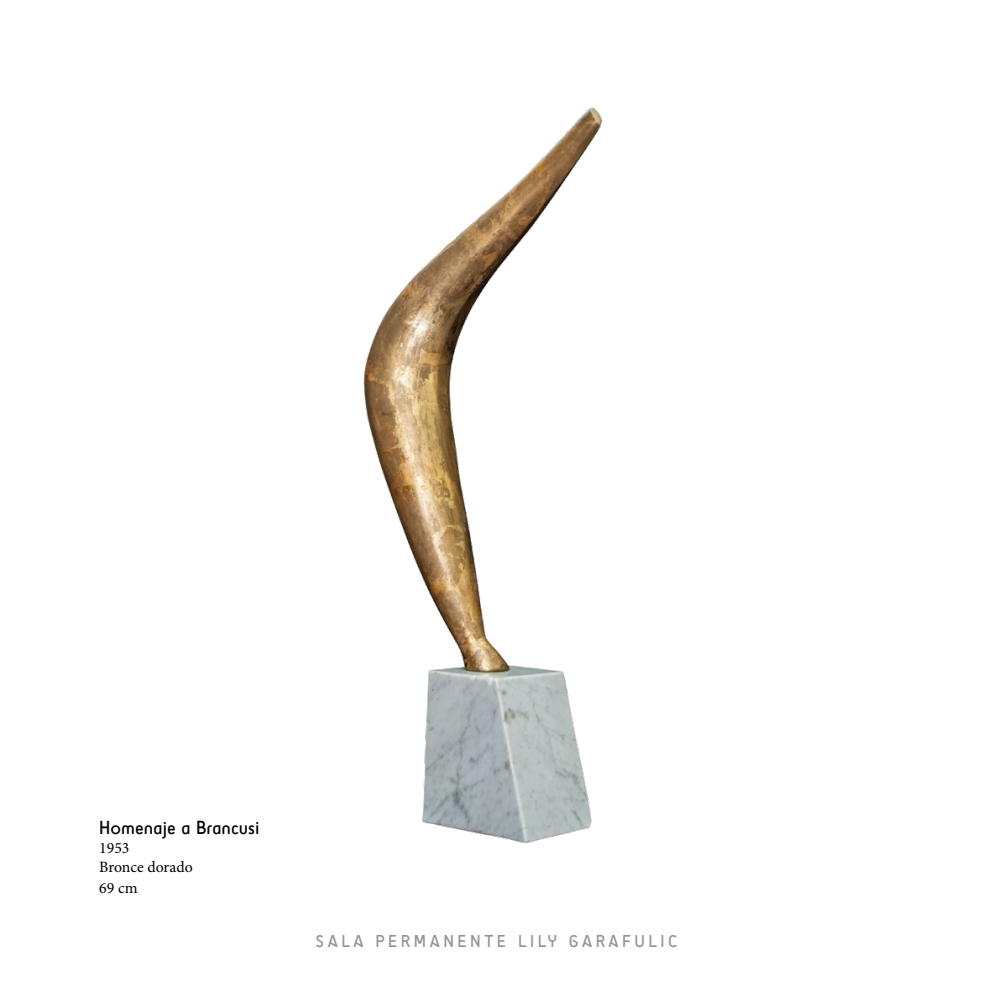
<style>
.page{position:relative;width:993px;height:993px;background:#fff}
.page>*{position:absolute;margin:0;border:0;box-sizing:border-box;transform-origin:0 0}
.t1{font:19.25px "Sci Fly Sans";color:#000}
.t2{font:17.5px "Sci Fly Sans";letter-spacing:.2em;color:#999292}
.t3{font:15.75px/18.9px "Minion Pro";color:#000}
</style>
<div class="page">
<img style="left:363px;top:107px;width:239px;height:737px">
<p class="t1" style="left:99px;top:815px;width:162px">Homenaje a Brancusi</p>
<p class="t3" style="left:99px;top:837px;width:95px">1953<br>Bronce dorado</p>
<p class="t3" style="left:99px;top:877px;width:40px">69 cm</p>
<p class="t2" style="left:315px;top:930px;width:363px">SALA PERMANENTE LILY GARAFULIC</p>
</div>
